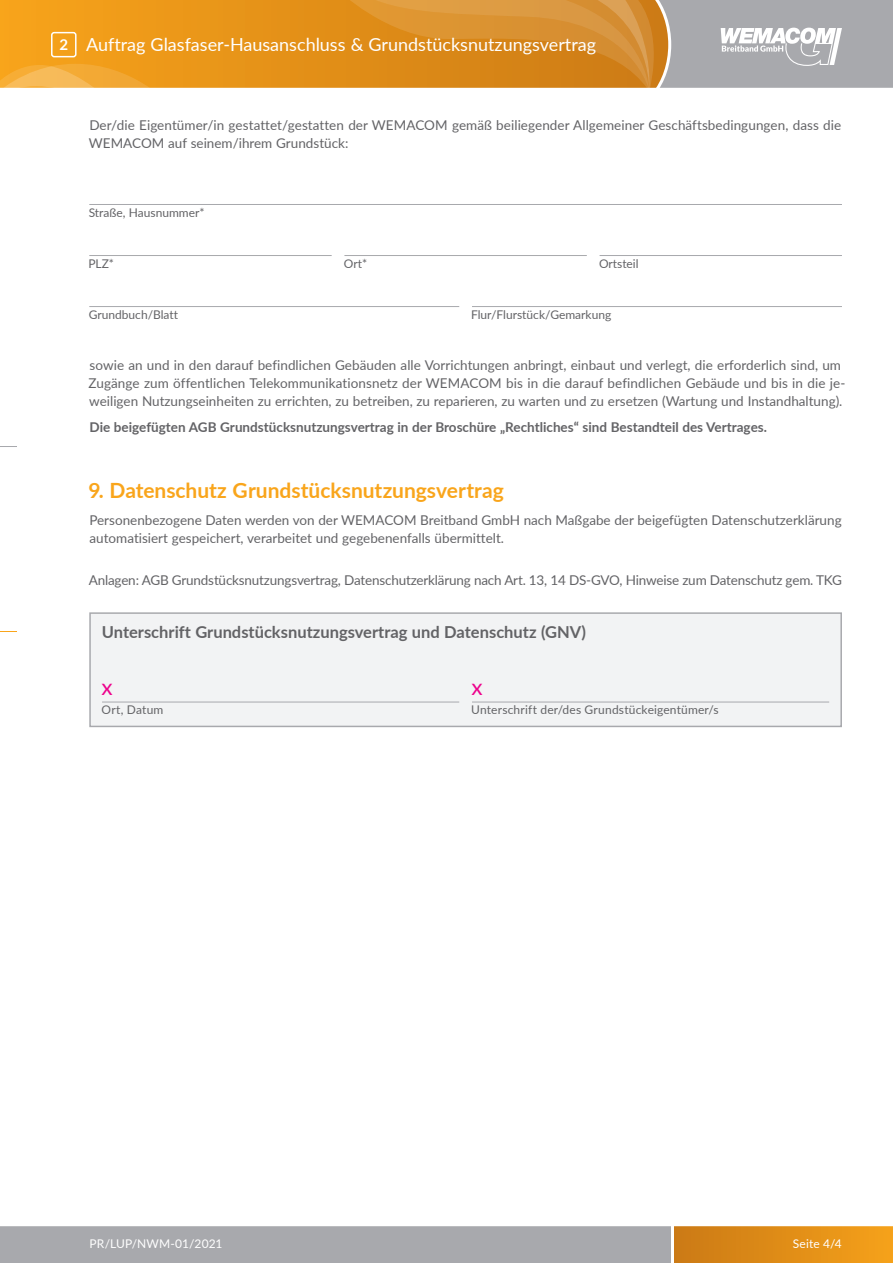
<style>
.page{position:relative;width:893px;height:1263px;background:#fff}
.page>*{position:absolute;margin:0;border:0;box-sizing:border-box;transform-origin:0 0}
.t1{font:22.5px "Lato";color:#ed028c}
.t2{font:700 21px "Lato";color:#f9a51b}
.t3{font:18px "Lato";color:#fff}
.t4{font:700 16.5px "Lato";color:#636366}
.t5{font:13.5px/18px "Lato";color:#636366}
.t6{font:700 13.5px "Lato";color:#636366}
.t7{font:12px "Lato";color:#636366}
.t8{font:12px "Lato";letter-spacing:.01em;color:#fff}
.s1{font-weight:700;font-size:15px}
</style>
<div class="page">
<div style="left:674px;top:1225px;width:219px;height:38px;background:linear-gradient(to right,#ca7915,#f5a11a)"></div>
<div style="left:0;top:1225px;width:671px;height:38px;background:#a8a9ad"></div>
<div style="left:0;top:0;width:670px;height:89px;background:#eb9719"></div>
<svg style="left:0;top:64px;width:167px;height:24px"></svg>
<svg style="left:0;top:446px;width:17px;height:1px"></svg>
<svg style="left:0;top:631px;width:17px;height:1px"></svg>
<hr style="left:0;top:88px;width:893px;height:3px;background:#fff">
<hr style="left:0;top:1223px;width:893px;height:3px;background:#fff">
<div style="left:51px;top:32px;width:26px;height:25px;border:2px solid #fff;border-radius:2px"></div>
<svg style="left:335px;top:0;width:558px;height:88px"></svg>
<div style="left:89px;top:612px;width:753px;height:115px;background:#f2f3f4;border:2px solid #a8a9ad"></div>
<hr style="left:102px;top:702px;width:357px;height:1px;background:#a8a9ad">
<hr style="left:472px;top:702px;width:357px;height:1px;background:#a8a9ad">
<hr style="left:89px;top:306px;width:370px;height:1px;background:#a8a9ad">
<hr style="left:472px;top:306px;width:370px;height:1px;background:#a8a9ad">
<hr style="left:89px;top:204px;width:753px;height:1px;background:#a8a9ad">
<hr style="left:89px;top:255px;width:243px;height:1px;background:#a8a9ad">
<hr style="left:344px;top:255px;width:243px;height:1px;background:#a8a9ad">
<hr style="left:600px;top:255px;width:242px;height:1px;background:#a8a9ad">
<h3 class="t3" style="left:59px;top:32px;width:538px"><span class="s1">2</span> Auftrag Glasfaser-Hausanschluss &amp; Grundstücksnutzungsvertrag</h3>
<p class="t5" style="left:89px;top:116px;width:754px">Der/die Eigentümer/in gestattet/gestatten der WEMACOM gemäß beiliegender Allgemeiner Geschäftsbedingungen, dass die<br>WEMACOM auf seinem/ihrem Grundstück:</p>
<p class="t7" style="left:89px;top:204px;width:117px">Straße, Hausnummer*</p>
<p class="t7" style="left:88px;top:255px;width:27px">PLZ*</p>
<p class="t7" style="left:344px;top:255px;width:25px">Ort*</p>
<p class="t7" style="left:599px;top:255px;width:41px">Ortsteil</p>
<p class="t7" style="left:89px;top:306px;width:91px">Grundbuch/Blatt</p>
<p class="t7" style="left:471px;top:306px;width:142px">Flur/Flurstück/Gemarkung</p>
<p class="t5" style="left:88px;top:356px;width:758px">sowie an und in den darauf befindlichen Gebäuden alle Vorrichtungen anbringt, einbaut und verlegt, die erforderlich sind, um<br>Zugänge zum öffentlichen Telekommunikationsnetz der WEMACOM bis in die darauf befindlichen Gebäude und bis in die je&shy;weiligen Nutzungseinheiten zu errichten, zu betreiben, zu reparieren, zu warten und zu ersetzen (Wartung und Instandhaltung).</p>
<p class="t6" style="left:90px;top:417px;width:679px">Die beigefügten AGB Grundstücksnutzungsvertrag in der Broschüre „Rechtliches“ sind Bestandteil des Vertrages.</p>
<h2 class="t2" style="left:88px;top:474px;width:417px">9. Datenschutz Grundstücksnutzungsvertrag</h2>
<p class="t5" style="left:89px;top:511px;width:754px">Personenbezogene Daten werden von der WEMACOM Breitband GmbH nach Maßgabe der beigefügten Datenschutzerklärung automatisiert gespeichert, verarbeitet und gegebenenfalls übermittelt.</p>
<p class="t5" style="left:89px;top:571px;width:755px">Anlagen: AGB Grundstücksnutzungsvertrag, Datenschutzerklärung nach Art. 13, 14 DS-GVO, Hinweise zum Datenschutz gem. TKG</p>
<p class="t4" style="left:102px;top:620px;width:486px">Unterschrift Grundstücksnutzungsvertrag und Datenschutz (GNV)</p>
<h1 class="t1" style="left:102px;top:671px;width:13px">x</h1>
<h1 class="t1" style="left:471px;top:671px;width:13px">x</h1>
<p class="t7" style="left:101px;top:701px;width:63px">Ort, Datum</p>
<p class="t7" style="left:471px;top:701px;width:249px">Unterschrift der/des Grundstückeigentümer/s</p>
<p class="t8" style="left:90px;top:1235px;width:135px">PR/LUP/NWM-01/2021</p>
<p class="t8" style="left:793px;top:1235px;width:51px">Seite 4/4</p>
</div>
